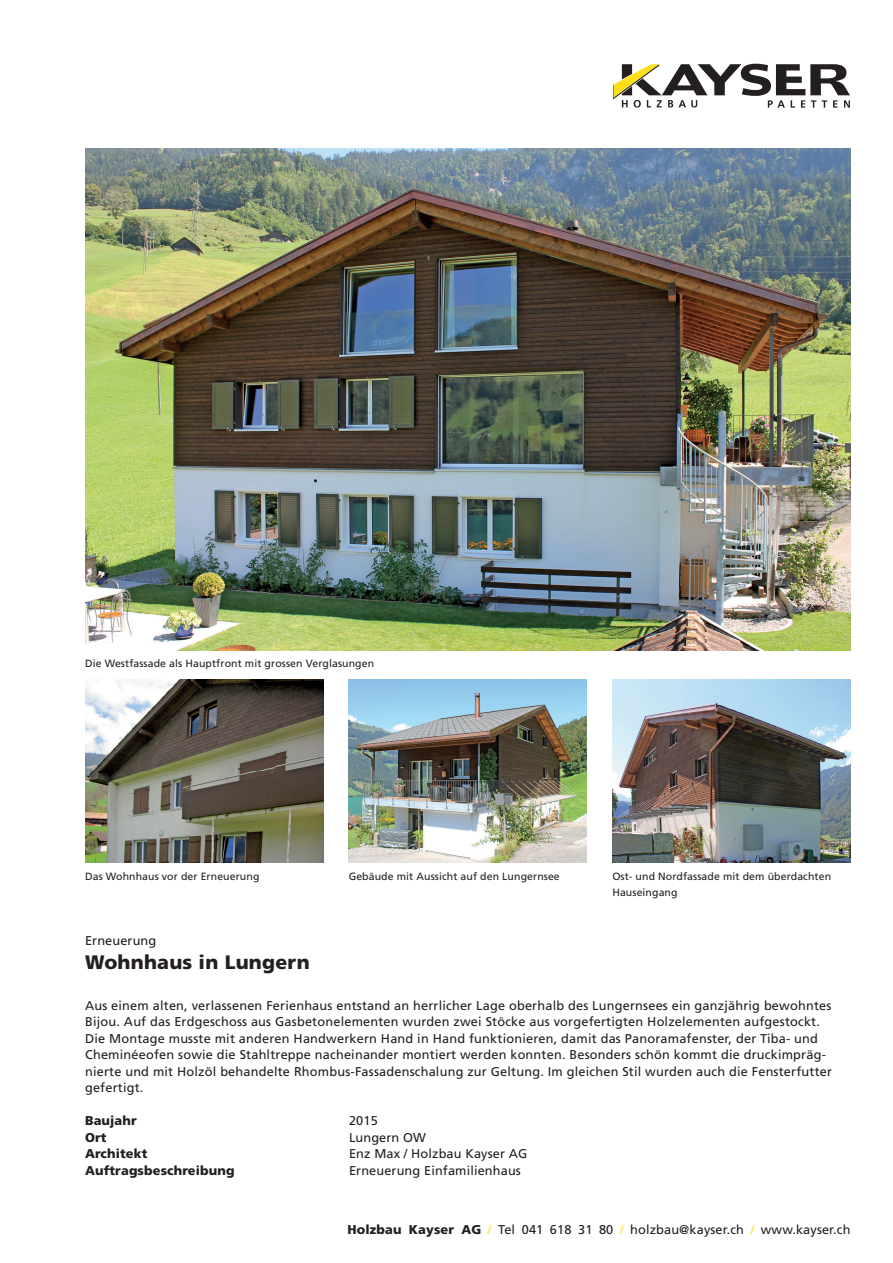
<style>
.page{position:relative;width:893px;height:1263px;background:#fff}
.page>*{position:absolute;margin:0;border:0;box-sizing:border-box;transform-origin:0 0}
.t1{font:900 19.5px "Frutiger LT Std";letter-spacing:.01em;color:#231f20}
.t2{font:12.75px/16.5px "Frutiger LT Std";letter-spacing:.015em;color:#231f20}
.t3{font:900 12.75px "Frutiger LT Std";letter-spacing:.01em;color:#231f20}
.t4{font:10.5px/16.5px "Frutiger LT Std";letter-spacing:.01em;color:#231f20}
.s1{font-weight:900}
.s2{color:#ffdf1b}
</style>
<div class="page">
<img style="left:85px;top:149px;width:765px;height:502px">
<img style="left:85px;top:680px;width:238px;height:183px">
<img style="left:349px;top:680px;width:238px;height:183px">
<img style="left:612px;top:680px;width:238px;height:183px">
<svg style="left:613px;top:64px;width:237px;height:44px"></svg>
<p class="t4" style="left:85px;top:655px;width:291px">Die Westfassade als Hauptfront mit grossen Verglasungen</p>
<p class="t4" style="left:85px;top:868px;width:176px">Das Wohnhaus vor der Erneuerung</p>
<p class="t4" style="left:349px;top:868px;width:213px">Gebäude mit Aussicht auf den Lungernsee</p>
<p class="t4" style="left:612px;top:868px;width:220px">Ost- und Nordfassade mit dem überdachten<br>Hauseingang</p>
<p class="t2" style="left:85px;top:932px;width:73px">Erneuerung</p>
<h1 class="t1" style="left:85px;top:950px;width:226px">Wohnhaus in Lungern</h1>
<p class="t2" style="left:85px;top:997px;width:748px">Aus einem alten, verlassenen Ferienhaus entstand an herrlicher Lage oberhalb des Lungernsees ein ganzjährig bewohntes Bijou. Auf das Erdgeschoss aus Gasbetonelementen wurden zwei Stöcke aus vorgefertigten Holzelementen aufgestockt.<br>Die Montage musste mit anderen Handwerkern Hand in Hand funktionieren, damit das Panoramafenster, der Tiba- und Cheminéeofen sowie die Stahltreppe nacheinander montiert werden konnten. Besonders schön kommt die druckimpräg&shy;nierte und mit Holzöl behandelte Rhombus-Fassadenschalung zur Geltung. Im gleichen Stil wurden auch die Fensterfutter gefertigt.</p>
<p class="t3" style="left:85px;top:1113px;width:53px">Baujahr</p>
<p class="t2" style="left:349px;top:1112px;width:30px">2015</p>
<p class="t3" style="left:85px;top:1129px;width:23px">Ort</p>
<p class="t2" style="left:349px;top:1129px;width:78px">Lungern OW</p>
<p class="t3" style="left:85px;top:1146px;width:64px">Architekt</p>
<p class="t2" style="left:349px;top:1145px;width:180px">Enz Max / Holzbau Kayser AG</p>
<p class="t3" style="left:85px;top:1162px;width:151px">Auftragsbeschreibung</p>
<p class="t2" style="left:349px;top:1162px;width:173px">Erneuerung Einfamilienhaus</p>
<p class="t2" style="left:348px;top:1222px;width:504px"><span class="s1">Holzbau Kayser AG</span> <span class="s2">/</span> Tel 041 618 31 80 <span class="s2">/</span> holzbau@kayser.ch <span class="s2">/</span> www.kayser.ch</p>
</div>
